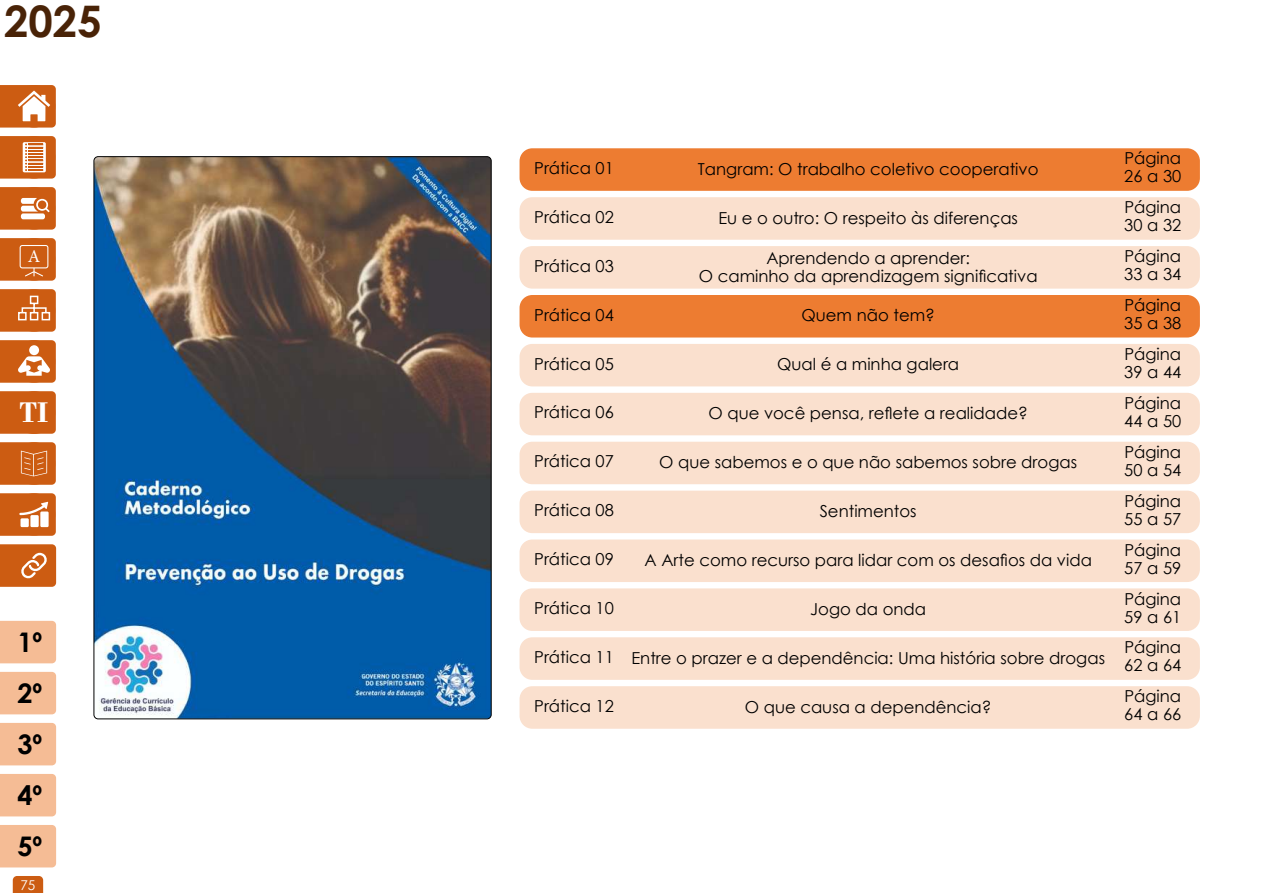
<style>
.page{position:relative;width:1263px;height:893px;background:#fff}
.page>*{position:absolute;margin:0;border:0;box-sizing:border-box;transform-origin:0 0}
.t1{font:700 43.5px "Century Gothic";color:#492307}
.t2{font:700 29.85px "Bodoni";color:#fff}
.t3{font:700 27px/51px "Century Gothic";color:#000;text-align:justify}
.t4{font:18px "Minion Pro";color:#fff}
.t5{font:16.5px/18px "Century Gothic";color:#000}
.t6{font:13.5px "Century Gothic";color:#fff}
</style>
<div class="page">
<svg style="left:0;top:85px;width:56px;height:43px"></svg>
<svg style="left:0;top:136px;width:56px;height:43px;background:#d4783b"></svg>
<svg style="left:0;top:187px;width:56px;height:43px;background:#d47639"></svg>
<svg style="left:0;top:238px;width:56px;height:43px;background:#cf6722"></svg>
<svg style="left:0;top:289px;width:56px;height:43px;background:#d16d2c"></svg>
<svg style="left:0;top:340px;width:56px;height:43px;background:#d5793c"></svg>
<svg style="left:0;top:493px;width:56px;height:43px;background:#d4783b"></svg>
<svg style="left:0;top:391px;width:56px;height:43px"></svg>
<div style="left:13px;top:391px;width:42px;height:43px;background:#cc5c12;border-radius:50%"></div>
<svg style="left:0;top:442px;width:56px;height:43px;background:#cf6620"></svg>
<div style="left:0;top:621px;width:56px;height:42px;background:#f5bc95"></div>
<div style="left:0;top:672px;width:56px;height:42px;background:#f5bc95"></div>
<div style="left:0;top:723px;width:56px;height:42px;background:#f5bc95"></div>
<div style="left:0;top:774px;width:56px;height:42px;background:#f5bc95"></div>
<div style="left:0;top:825px;width:56px;height:42px;background:#f5bc95"></div>
<svg style="left:0;top:544px;width:56px;height:43px;background:#d06b28"></svg>
<svg style="left:13px;top:876px;width:30px;height:17px"></svg>
<div style="left:519px;top:148px;width:681px;height:43px;background:#ed7c31;border-radius:13px"></div>
<div style="left:519px;top:197px;width:681px;height:43px;background:#fae0ce;border-radius:13px"></div>
<div style="left:519px;top:246px;width:681px;height:43px;background:#fae0ce;border-radius:13px"></div>
<div style="left:519px;top:295px;width:681px;height:43px;background:#ed7c31;border-radius:13px"></div>
<div style="left:519px;top:344px;width:681px;height:42px;background:#fae0ce;border-radius:13px"></div>
<div style="left:519px;top:393px;width:681px;height:42px;background:#fae0ce;border-radius:13px"></div>
<div style="left:519px;top:442px;width:681px;height:42px;background:#fae0ce;border-radius:13px"></div>
<div style="left:519px;top:491px;width:681px;height:42px;background:#fae0ce;border-radius:13px"></div>
<div style="left:519px;top:539px;width:681px;height:43px;background:#fae0ce;border-radius:13px"></div>
<div style="left:519px;top:588px;width:681px;height:43px;background:#fae0ce;border-radius:13px"></div>
<div style="left:519px;top:637px;width:681px;height:43px;background:#fae0ce;border-radius:13px"></div>
<div style="left:519px;top:686px;width:681px;height:43px;background:#fae0ce;border-radius:13px"></div>
<img style="left:94px;top:157px;width:396px;height:562px">
<h1 class="t1" style="left:4px;top:-12px;width:99px">2025</h1>
<p class="t4" style="left:28px;top:244px;width:14px">A</p>
<h2 class="t2" style="left:19px;top:395px;width:30px">TI</h2>
<h3 class="t3" style="left:17px;top:616px;width:26px">1º 2º 3º 4º 5º</h3>
<p class="t6" style="left:20px;top:875px;width:16px">75</p>
<p class="t5" style="left:534px;top:159px;width:81px">Prática 01</p>
<p class="t5" style="left:534px;top:208px;width:81px">Prática 02</p>
<p class="t5" style="left:534px;top:257px;width:81px">Prática 03</p>
<p class="t5" style="left:534px;top:305px;width:81px">Prática 04</p>
<p class="t5" style="left:534px;top:354px;width:81px">Prática 05</p>
<p class="t5" style="left:534px;top:403px;width:81px">Prática 06</p>
<p class="t5" style="left:534px;top:452px;width:81px">Prática 07</p>
<p class="t5" style="left:534px;top:501px;width:81px">Prática 08</p>
<p class="t5" style="left:534px;top:550px;width:81px">Prática 09</p>
<p class="t5" style="left:534px;top:599px;width:81px">Prática 10</p>
<p class="t5" style="left:534px;top:648px;width:81px">Prática 11</p>
<p class="t5" style="left:534px;top:697px;width:81px">Prática 12</p>
<p class="t5" style="left:698px;top:160px;width:342px">Tangram: O trabalho coletivo cooperativo</p>
<p class="t5" style="left:718px;top:208px;width:301px">Eu e o outro: O respeito às diferenças</p>
<p class="t5" style="left:699px;top:248px;width:340px;text-align:center">Aprendendo a aprender:<br>O caminho da aprendizagem significativa</p>
<p class="t5" style="left:801px;top:306px;width:135px">Quem não tem?</p>
<p class="t5" style="left:777px;top:355px;width:184px">Qual é a minha galera</p>
<p class="t5" style="left:708px;top:404px;width:321px">O que você pensa, reflete a realidade?</p>
<p class="t5" style="left:659px;top:453px;width:419px">O que sabemos e o que não sabemos sobre drogas</p>
<p class="t5" style="left:820px;top:502px;width:98px">Sentimentos</p>
<p class="t5" style="left:644px;top:551px;width:449px">A Arte como recurso para lidar com os desafios da vida</p>
<p class="t5" style="left:810px;top:600px;width:117px">Jogo da onda</p>
<p class="t5" style="left:631px;top:648px;width:475px">Entre o prazer e a dependência: Uma história sobre drogas</p>
<p class="t5" style="left:745px;top:697px;width:248px">O que causa a dependência?</p>
<p class="t5" style="left:1124px;top:149px;width:58px">Página<br>26 a 30</p>
<p class="t5" style="left:1124px;top:198px;width:58px">Página<br>30 a 32</p>
<p class="t5" style="left:1124px;top:247px;width:58px">Página<br>33 a 34</p>
<p class="t5" style="left:1124px;top:296px;width:58px">Página<br>35 a 38</p>
<p class="t5" style="left:1124px;top:345px;width:58px">Página<br>39 a 44</p>
<p class="t5" style="left:1124px;top:394px;width:58px">Página<br>44 a 50</p>
<p class="t5" style="left:1124px;top:443px;width:58px">Página<br>50 a 54</p>
<p class="t5" style="left:1124px;top:491px;width:58px">Página<br>55 a 57</p>
<p class="t5" style="left:1124px;top:540px;width:58px">Página<br>57 a 59</p>
<p class="t5" style="left:1124px;top:589px;width:58px">Página<br>59 a 61</p>
<p class="t5" style="left:1124px;top:638px;width:58px">Página<br>62 a 64</p>
<p class="t5" style="left:1124px;top:687px;width:58px">Página<br>64 a 66</p>
</div>
